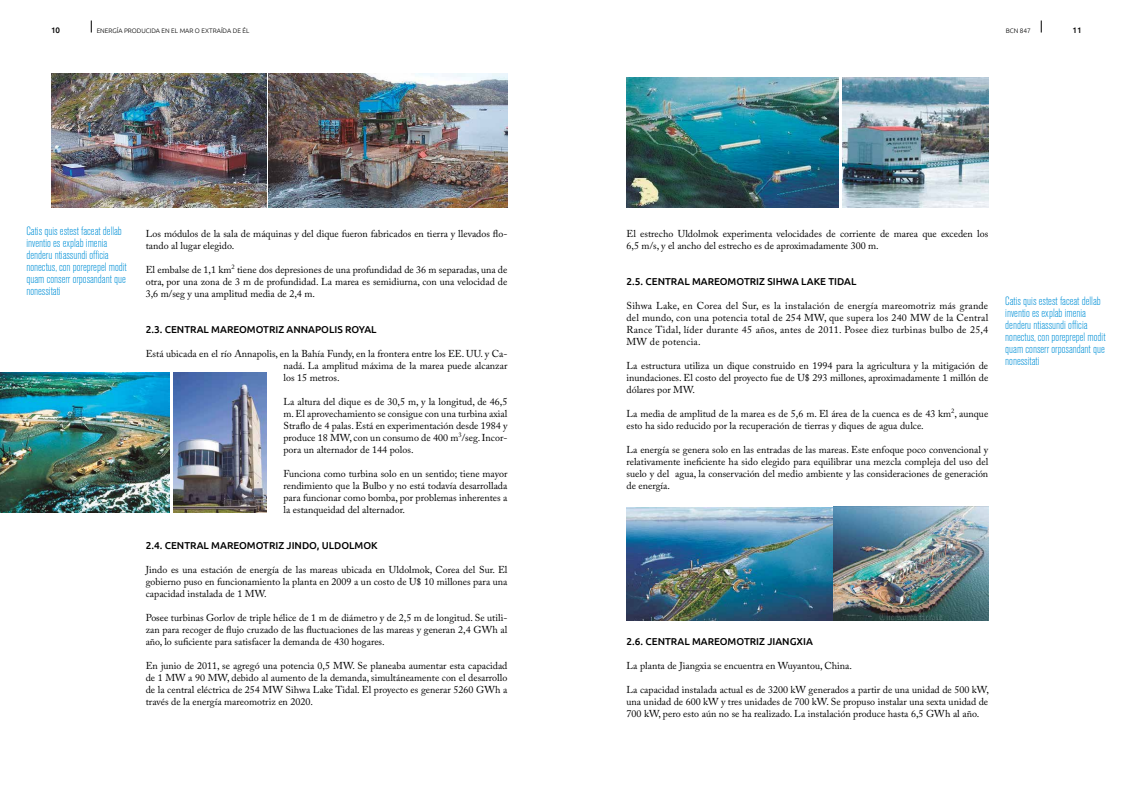
<style>
.page{position:relative;width:1134px;height:794px;background:#fff}
.page>*{position:absolute;margin:0;border:0;box-sizing:border-box;transform-origin:0 0}
.t1{font:300 condensed 12px/12px "Akzidenz Grotesk BQ";color:#0090d7}
.t2{font:10px/12px "Adobe Caslon Pro";color:#000;text-align:justify}
.t3{font:500 10px "Ubuntu";color:#000}
.t4{font:500 8px "Ubuntu";color:#000}
.t5{font:300 6.5px "Ubuntu";color:#000}
</style>
<div class="page">
<svg style="left:91px;top:21px;width:1px;height:12px"></svg>
<svg style="left:1041px;top:21px;width:1px;height:12px"></svg>
<img style="left:51px;top:73px;width:216px;height:135px">
<img style="left:269px;top:73px;width:238px;height:135px">
<img style="left:0;top:372px;width:169px;height:141px">
<img style="left:173px;top:372px;width:93px;height:140px">
<img style="left:626px;top:77px;width:212px;height:130px">
<img style="left:842px;top:77px;width:146px;height:130px">
<img style="left:626px;top:507px;width:362px;height:114px">
<p class="t4" style="left:51px;top:25px;width:11px">10</p>
<p class="t5" style="left:97px;top:26px;width:154px">ENERGÍA PRODUCIDA EN EL MAR O EXTRAÍDA DE ÉL</p>
<p class="t5" style="left:1006px;top:26px;width:27px">BCN 847</p>
<p class="t4" style="left:1072px;top:25px;width:11px">11</p>
<p class="t1" style="left:26px;top:225px;width:102px">Catis quis estest faceat dellab inventio es explab imenia denderu ntiassundi officia nonectus, con poreprepel modit quam conserr orposandant que nonessitati</p>
<p class="t2" style="left:146px;top:227px;width:363px">Los módulos de la sala de máquinas y del dique fueron fabricados en tierra y llevados flo&shy;tando al lugar elegido.</p>
<p class="t2" style="left:146px;top:263px;width:363px">El embalse de 1,1 km<sup>2</sup> tiene dos depresiones de una profundidad de 36 m separadas, una de otra, por una zona de 3 m de profundidad. La marea es semidiurna, con una velocidad de 3,6 m/seg y una amplitud media de 2,4 m.</p>
<p class="t3" style="left:146px;top:323px;width:232px">2.3. CENTRAL MAREOMOTRIZ ANNAPOLIS ROYAL</p>
<p class="t2" style="left:283px;top:347px;width:225px;text-indent:-138px">Está ubicada en el río Annapolis, en la Bahía Fundy, en la frontera entre los EE. UU. y Ca&shy;nadá. La amplitud máxima de la marea puede alcanzar los 15 metros.</p>
<p class="t2" style="left:283px;top:395px;width:225px">La altura del dique es de 30,5 m, y la longitud, de 46,5 m. El aprovechamiento se consigue con una turbina axial Straflo de 4 palas. Está en experimentación desde 1984 y produce 18 MW, con un consumo de 400 m<sup>3</sup>/seg. Incor&shy;pora un alternador de 144 polos.</p>
<p class="t2" style="left:283px;top:467px;width:225px">Funciona como turbina solo en un sentido; tiene mayor rendimiento que la Bulbo y no está todavía desarrollada para funcionar como bomba, por problemas inherentes a la estanqueidad del alternador.</p>
<p class="t3" style="left:146px;top:539px;width:234px">2.4. CENTRAL MAREOMOTRIZ JINDO, ULDOLMOK</p>
<p class="t2" style="left:146px;top:563px;width:363px">Jindo es una estación de energía de las mareas ubicada en Uldolmok, Corea del Sur. El gobierno puso en funcionamiento la planta en 2009 a un costo de U$ 10 millones para una capacidad instalada de 1 MW.</p>
<p class="t2" style="left:146px;top:611px;width:363px">Posee turbinas Gorlov de triple hélice de 1 m de diámetro y de 2,5 m de longitud. Se utili&shy;zan para recoger de flujo cruzado de las fluctuaciones de las mareas y generan 2,4 GWh al año, lo suficiente para satisfacer la demanda de 430 hogares.</p>
<p class="t2" style="left:146px;top:659px;width:363px">En junio de 2011, se agregó una potencia 0,5 MW. Se planeaba aumentar esta capacidad de 1 MW a 90 MW, debido al aumento de la demanda, simultáneamente con el desarrollo de la central eléctrica de 254 MW Sihwa Lake Tidal. El proyecto es generar 5260 GWh a través de la energía mareomotriz en 2020.</p>
<p class="t2" style="left:626px;top:227px;width:363px">El estrecho Uldolmok experimenta velocidades de corriente de marea que exceden los<br>6,5 m/s, y el ancho del estrecho es de aproximadamente 300 m.</p>
<p class="t3" style="left:626px;top:275px;width:231px">2.5. CENTRAL MAREOMOTRIZ SIHWA LAKE TIDAL</p>
<p class="t2" style="left:626px;top:299px;width:363px">Sihwa Lake, en Corea del Sur, es la instalación de energía mareomotriz más grande del mundo, con una potencia total de 254 MW, que supera los 240 MW de la Central Rance Tidal, líder durante 45 años, antes de 2011. Posee diez turbinas bulbo de 25,4<br>MW de potencia.</p>
<p class="t2" style="left:626px;top:359px;width:363px">La estructura utiliza un dique construido en 1994 para la agricultura y la mitigación de inundaciones. El costo del proyecto fue de U$ 293 millones, aproximadamente 1 millón de dólares por MW.</p>
<p class="t2" style="left:626px;top:407px;width:363px">La media de amplitud de la marea es de 5,6 m. El área de la cuenca es de 43 km<sup>2</sup>, aunque esto ha sido reducido por la recuperación de tierras y diques de agua dulce.</p>
<p class="t2" style="left:626px;top:443px;width:363px">La energía se genera solo en las entradas de las mareas. Este enfoque poco convencional y relativamente ineficiente ha sido elegido para equilibrar una mezcla compleja del uso del suelo y del agua, la conservación del medio ambiente y las consideraciones de generación de energía.</p>
<p class="t1" style="left:1005px;top:295px;width:102px">Catis quis estest faceat dellab inventio es explab imenia denderu ntiassundi officia nonectus, con poreprepel modit quam conserr orposandant que nonessitati</p>
<p class="t3" style="left:626px;top:635px;width:188px">2.6. CENTRAL MAREOMOTRIZ JIANGXIA</p>
<p class="t2" style="left:626px;top:659px;width:227px">La planta de Jiangxia se encuentra en Wuyantou, China.</p>
<p class="t2" style="left:626px;top:683px;width:364px">La capacidad instalada actual es de 3200 kW generados a partir de una unidad de 500 kW, una unidad de 600 kW y tres unidades de 700 kW. Se propuso instalar una sexta unidad de 700 kW, pero esto aún no se ha realizado. La instalación produce hasta 6,5 GWh al año.</p>
</div>
